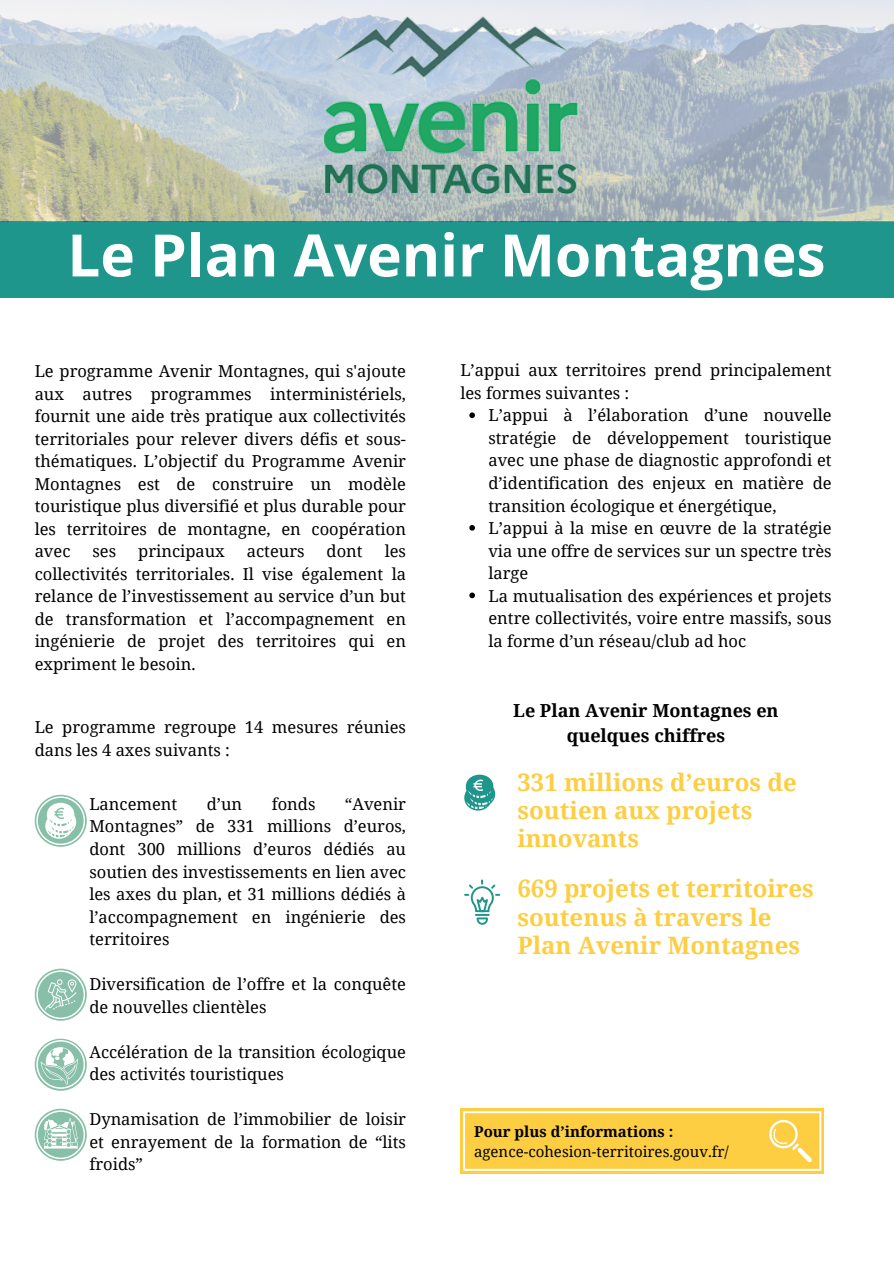
<style>
.page{position:relative;width:894px;height:1264px;background:#fff}
.page>*{position:absolute;margin:0;border:0;box-sizing:border-box;transform-origin:0 0}
.t1{font:700 58.5px "Open Sans";color:#fff}
.t2{font:700 24px/28.2px "Noto Serif";color:#fdce42}
.t3{font:700 18px/24.8px "Noto Serif";color:#000;text-align:center}
.t4{font:16.5px/22.5px "Noto Serif";color:#000;text-align:justify}
.t5{font:15px "Noto Serif";color:#000}
.t6{font:700 15px "Noto Serif";color:#000}
</style>
<div class="page">
<div style="left:0;top:0;width:893px;height:298px;background:#1f968c"></div>
<img style="left:0;top:0;width:893px;height:222px">
<svg style="left:460px;top:1108px;width:363px;height:65px;fill:#fdce42"></svg>
<svg style="left:463px;top:1111px;width:358px;height:59px"></svg>
<img style="left:298px;top:0;width:297px;height:201px">
<svg style="left:35px;top:1108px;width:52px;height:52px"></svg>
<svg style="left:36px;top:1110px;width:49px;height:48px"></svg>
<svg style="left:35px;top:1038px;width:52px;height:52px"></svg>
<svg style="left:36px;top:1040px;width:49px;height:48px"></svg>
<svg style="left:35px;top:968px;width:52px;height:52px"></svg>
<svg style="left:36px;top:970px;width:49px;height:48px"></svg>
<svg style="left:35px;top:794px;width:52px;height:52px"></svg>
<svg style="left:36px;top:796px;width:49px;height:48px"></svg>
<svg style="left:464px;top:774px;width:31px;height:36px"></svg>
<svg style="left:464px;top:879px;width:36px;height:45px"></svg>
<svg style="left:469px;top:412px;width:6px;height:6px"></svg>
<svg style="left:469px;top:525px;width:6px;height:5px"></svg>
<svg style="left:469px;top:592px;width:6px;height:6px"></svg>
<p class="t1" style="left:67px;top:214px;width:759px">Le Plan Avenir Montagnes</p>
<p class="t4" style="left:35px;top:359px;width:373px">Le programme Avenir Montagnes, qui s'ajoute aux autres programmes interministériels, fournit une aide très pratique aux collectivités territoriales pour relever divers défis et sous&shy;thématiques. L’objectif du Programme Avenir Montagnes est de construire un modèle touristique plus diversifié et plus durable pour les territoires de montagne, en coopération avec</p>
<p class="t4" style="left:35px;top:539px;width:373px;text-indent:350px">les collectivités territoriales. Il vise également la relance de l’investissement au service d’un but de transformation et l’accompagnement en ingénierie de projet des territoires qui en expriment le besoin.</p>
<p class="t4" style="left:92px;top:539px;width:25px">ses</p>
<p class="t4" style="left:138px;top:539px;width:88px">principaux</p>
<p class="t4" style="left:247px;top:539px;width:59px">acteurs</p>
<p class="t4" style="left:326px;top:539px;width:38px">dont</p>
<h4 class="t4" style="left:35px;top:715px;width:373px">Le programme regroupe 14 mesures réunies dans les 4 axes suivants :</h4>
<h4 class="t4" style="left:89px;top:792px;width:89px">Lancement</h4>
<h4 class="t4" style="left:207px;top:792px;width:37px">d’un</h4>
<h4 class="t4" style="left:271px;top:792px;width:45px">fonds</h4>
<h4 class="t4" style="left:89px;top:792px;width:318px;text-indent:255px">“Avenir Montagnes” de 331 millions d’euros, dont 300 millions d’euros dédiés au soutien des investissements en lien avec les axes du plan, et 31 millions dédiés à l’accompagnement en ingénierie des territoires</h4>
<h4 class="t4" style="left:89px;top:972px;width:318px">Diversification de l’offre et la conquête de nouvelles clientèles</h4>
<p class="t4" style="left:89px;top:1039px;width:318px">Accélération de la transition écologique des activités touristiques</p>
<p class="t4" style="left:89px;top:1107px;width:318px">Dynamisation de l’immobilier de loisir et enrayement de la formation de “lits froids”</p>
<p class="t4" style="left:460px;top:359px;width:373px">L’appui aux territoires prend principalement les formes suivantes :</p>
<h4 class="t4" style="left:488px;top:404px;width:345px">L’appui à l’élaboration d’une nouvelle stratégie de développement touristique avec une phase de diagnostic approfondi et d’identification des enjeux en matière de transition écologique et énergétique,</h4>
<h4 class="t4" style="left:488px;top:516px;width:345px">L’appui à la mise en œuvre de la stratégie via une offre de services sur un spectre très large</h4>
<h4 class="t4" style="left:488px;top:584px;width:345px">La mutualisation des expériences et projets entre collectivités, voire entre massifs, sous la forme d’un réseau/club ad hoc</h4>
<p class="t3" style="left:513px;top:698px;width:267px">Le Plan Avenir Montagnes en quelques chiffres</p>
<p class="t2" style="left:517px;top:767px;width:280px">331 millions d’euros de soutien aux projets innovants</p>
<p class="t2" style="left:517px;top:874px;width:298px">669 projets et territoires soutenus à travers le<br>Plan Avenir Montagnes</p>
<p class="t6" style="left:474px;top:1120px;width:201px">Pour plus d’informations :</p>
<p class="t5" style="left:474px;top:1140px;width:256px">agence-cohesion-territoires.gouv.fr/</p>
</div>
